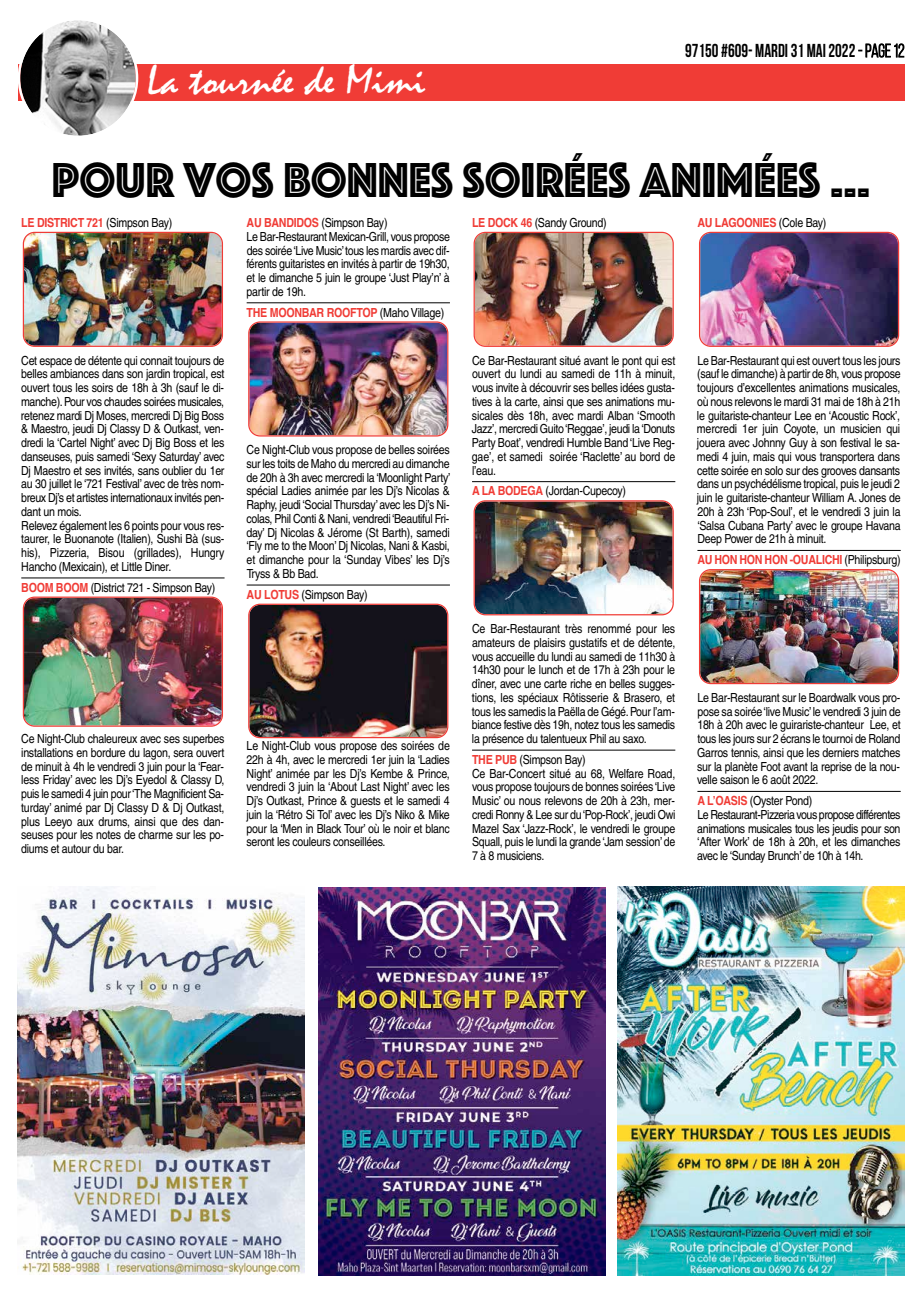
<style>
.page{position:relative;width:922px;height:1294px;background:#fff}
.page>*{position:absolute;margin:0;border:0;box-sizing:border-box;transform-origin:0 0}
.t1{font:50.88px "Phosphate Inline";color:#000;scale:.96 1}
.t2{font:42.25px "Mistral";color:#fff;scale:1.07 1}
.t3{font:700 18.75px "Bebas Neue";color:#000;scale:.9 1}
.t4{font:12.5px/13.8px "Helvetica";letter-spacing:-.025em;color:#000;text-align:justify;scale:.85 1}
.t5{font:700 12.5px "Helvetica";letter-spacing:-.025em;color:#f03c36;scale:.85 1}
.s1{font-weight:400}
.s2{font-weight:400;color:#000}
.s3{font-weight:700;color:#f03c36}
</style>
<div class="page">
<hr style="left:21px;top:577px;width:203px;height:1px;background:#000">
<hr style="left:246px;top:302px;width:204px;height:1px;background:#000">
<hr style="left:246px;top:584px;width:204px;height:1px;background:#000">
<hr style="left:472px;top:481px;width:203px;height:1px;background:#000">
<hr style="left:472px;top:749px;width:203px;height:1px;background:#000">
<hr style="left:697px;top:550px;width:203px;height:1px;background:#000">
<hr style="left:697px;top:791px;width:203px;height:1px;background:#000">
<img style="left:23px;top:232px;width:200px;height:115px">
<img style="left:23px;top:596px;width:200px;height:130px">
<img style="left:248px;top:321px;width:200px;height:115px">
<img style="left:248px;top:603px;width:200px;height:135px">
<img style="left:473px;top:232px;width:200px;height:115px">
<img style="left:473px;top:500px;width:200px;height:115px">
<img style="left:699px;top:569px;width:199px;height:115px">
<img style="left:699px;top:232px;width:199px;height:115px">
<div style="left:18px;top:64px;width:886px;height:36px;background:#f03c36"></div>
<svg style="left:18px;top:20px;width:120px;height:116px"></svg>
<svg style="left:858px;top:43px;width:46px;height:15px"></svg>
<img style="left:318px;top:887px;width:287px;height:388px">
<img style="left:18px;top:886px;width:286px;height:388px">
<img style="left:617px;top:886px;width:287px;height:389px">
<h2 class="t2" style="left:147px;top:57px;width:262px">La tournée de Mimi</h2>
<h3 class="t3" style="left:685px;top:41px;width:245px">97150 #609- MARDI31 MAI2022 <span class="s1">- page12</span></h3>
<h1 class="t1" style="left:52px;top:144px;width:853px">POUR VOS BONNES SOIRÉES ANIMÉES …</h1>
<p class="t5" style="left:21px;top:212px;width:179px">LE DISTRICT 721 <span class="s2">(Simpson Bay)</span></p>
<p class="t4" style="left:472px;top:216px;width:160px"><span class="s3">LE DOCK 46</span> (Sandy Ground)</p>
<p class="t5" style="left:697px;top:212px;width:153px">AU LAGOONIES <span class="s2">(Cole Bay)</span></p>
<p class="t4" style="left:246px;top:216px;width:241px;text-align:left"><span class="s3">AU BANDIDOS</span> (Simpson Bay)<br>Le Bar-Restaurant Mexican-Grill, vous propose des soirée‘Live Music’tous les mardis avec dif&shy;férents guitaristes en invités à partir de 19h30, et le dimanche 5 juin le groupe ‘Just Play’n’ à partir de 19h.</p>
<p class="t5" style="left:246px;top:302px;width:234px">THE MOONBAR ROOFTOP <span class="s2">(Maho Village)</span></p>
<p class="t4" style="left:21px;top:353px;width:241px;text-align:left">Cet espace de détente qui connait toujours de belles ambiances dans son jardin tropical, est ouvert tous les soirs de 18h à 3h (sauf le di&shy;manche).Pour vos chaudes soirées musicales, retenez mardi Dj Moses, mercredi Dj Big Boss &amp; Maestro, jeudi Dj Classy D &amp; Outkast, ven&shy;dredi la ‘Cartel Night’ avec Dj Big Boss et les danseuses, puis samedi ‘Sexy Saturday’ avec Dj Maestro et ses invités, sans oublier du 1er au 30 juillet le ‘721 Festival’ avec de très nom&shy;breux Dj’s et artistes internationaux invités pen&shy;dant un mois.<br>Relevez également les 6 points pour vous res&shy;taurer, le Buonanote (Italien), Sushi Bà (sus&shy;his), Pizzeria, Bisou (grillades), Hungry Hancho (Mexicain), et Little Diner.</p>
<p class="t4" style="left:21px;top:580px;width:230px"><span class="s3">BOOM BOOM</span> (District 721 - Simpson Bay)</p>
<p class="t4" style="left:246px;top:443px;width:241px">Ce Night-Club vous propose de belles soirées sur les toits de Maho du mercredi au dimanche de 20h à 3h avec mercredi la ‘Moonlight Party’ spécial Ladies animée par les Dj’s Nicolas &amp; Raphy, jeudi ‘Social Thursday’ avec les Dj’s Ni&shy;colas, Phil Conti &amp; Nani, vendredi ‘Beautiful Fri&shy;day’ Dj Nicolas &amp; Jérome (St Barth), samedi ‘Fly me to the Moon’ Dj Nicolas, Nani &amp; Kasbi, et dimanche pour la ‘Sunday Vibes’ les Dj’s Tryss &amp; Bb Bad.</p>
<p class="t4" style="left:246px;top:587px;width:144px"><span class="s3">AU LOTUS</span> (Simpson Bay)</p>
<p class="t4" style="left:21px;top:731px;width:241px">Ce Night-Club chaleureux avec ses superbes installations en bordure du lagon, sera ouvert de minuit à 4h le vendredi 3 juin pour la ‘Fear&shy;less Friday’ avec les Dj’s Eyedol &amp; Classy D, puis le samedi 4 juin pour‘The Magnificient Sa&shy;turday’ animé par Dj Classy D &amp; Dj Outkast, plus Leeyo aux drums, ainsi que des dan&shy;seuses pour les notes de charme sur les po&shy;diums et autour du bar.</p>
<p class="t4" style="left:246px;top:739px;width:241px">Le Night-Club vous propose des soirées de 22h à 4h, avec le mercredi 1er juin la ‘Ladies Night’ animée par les Dj’s Kembe &amp; Prince, vendredi 3 juin la ‘About Last Night’ avec les Dj’s Outkast, Prince &amp; guests et le samedi 4 juin la ‘Rétro Si Tol’ avec les Dj’s Niko &amp; Mike pour la ‘Men in Black Tour’ où le noir et blanc seront les couleurs conseillées.</p>
<p class="t4" style="left:472px;top:353px;width:241px">Ce Bar-Restaurant situé avant le pont qui est ouvert du lundi au samedi de 11h à minuit, vous invite à découvrir ses belles idées gusta&shy;tives à la carte, ainsi que ses animations mu&shy;sicales dès 18h, avec mardi Alban ‘Smooth Jazz’, mercredi Guito‘Reggae’, jeudi la‘Donuts Party Boat’, vendredi Humble Band ‘Live Reg&shy;gae’, et samedi soirée ‘Raclette’ au bord de l’eau.</p>
<p class="t4" style="left:472px;top:484px;width:183px"><span class="s3">A LA BODEGA</span> (Jordan-Cupecoy)</p>
<p class="t4" style="left:696px;top:353px;width:241px">Le Bar-Restaurant qui est ouvert tous les jours (sauf le dimanche) à partir de 8h, vous propose toujours d’excellentes animations musicales, où nous relevons le mardi 31 mai de 18h à 21h le guitariste-chanteur Lee en ‘Acoustic Rock’, mercredi 1er juin Coyote, un musicien qui jouera avec Johnny Guy à son festival le sa&shy;medi 4 juin, mais qui vous transportera dans cette soirée en solo sur des grooves dansants dans un psychédélisme tropical, puis le jeudi 2 juin le guitariste-chanteur William A. Jones de 20h à 23h ‘Pop-Soul’, et le vendredi 3 juin la ‘Salsa Cubana Party’ avec le groupe Havana Deep Power de 21h à minuit.</p>
<p class="t5" style="left:697px;top:549px;width:240px">AU HON HON HON -OUALICHI <span class="s2">(Philipsburg)</span></p>
<p class="t4" style="left:472px;top:621px;width:241px">Ce Bar-Restaurant très renommé pour les amateurs de plaisirs gustatifs et de détente, vous accueille du lundi au samedi de 11h30 à 14h30 pour le lunch et de 17h à 23h pour le dîner, avec une carte riche en belles sugges&shy;tions, les spéciaux Rôtisserie &amp; Brasero, et tous les samedis la Paëlla de Gégé.Pour l’am&shy;biance festive dès 19h, notez tous les samedis la présence du talentueux Phil au saxo.</p>
<p class="t4" style="left:472px;top:752px;width:241px;text-align:left"><span class="s3">THE PUB</span> (Simpson Bay)<br>Ce Bar-Concert situé au 68, Welfare Road, vous propose toujours de bonnes soirées ‘Live Music’ ou nous relevons de 20h à 23h, mer&shy;credi Ronny &amp; Lee sur du‘Pop-Rock’, jeudi Owi Mazel Sax ‘Jazz-Rock’, le vendredi le groupe Squall, puis le lundi la grande ‘Jam session’de 7 à 8 musiciens.</p>
<p class="t4" style="left:697px;top:690px;width:241px">Le Bar-Restaurant sur le Boardwalk vous pro&shy;pose sa soirée ‘live Music’ le vendredi 3 juin de 18h à 20h avec le guirariste-chanteur Lee, et tous les jours sur 2 écrans le tournoi de Roland Garros tennis, ainsi que les derniers matches sur la planète Foot avant la reprise de la nou&shy;velle saison le 6 août 2022.</p>
<p class="t4" style="left:697px;top:794px;width:240px;text-align:left"><span class="s3">A L’OASIS</span> (Oyster Pond)<br>Le Restaurant-Pizzeria vous propose différentes animations musicales tous les jeudis pour son ‘After Work’ de 18h à 20h, et les dimanches avec le ‘Sunday Brunch’ de 10h à 14h.</p>
</div>
